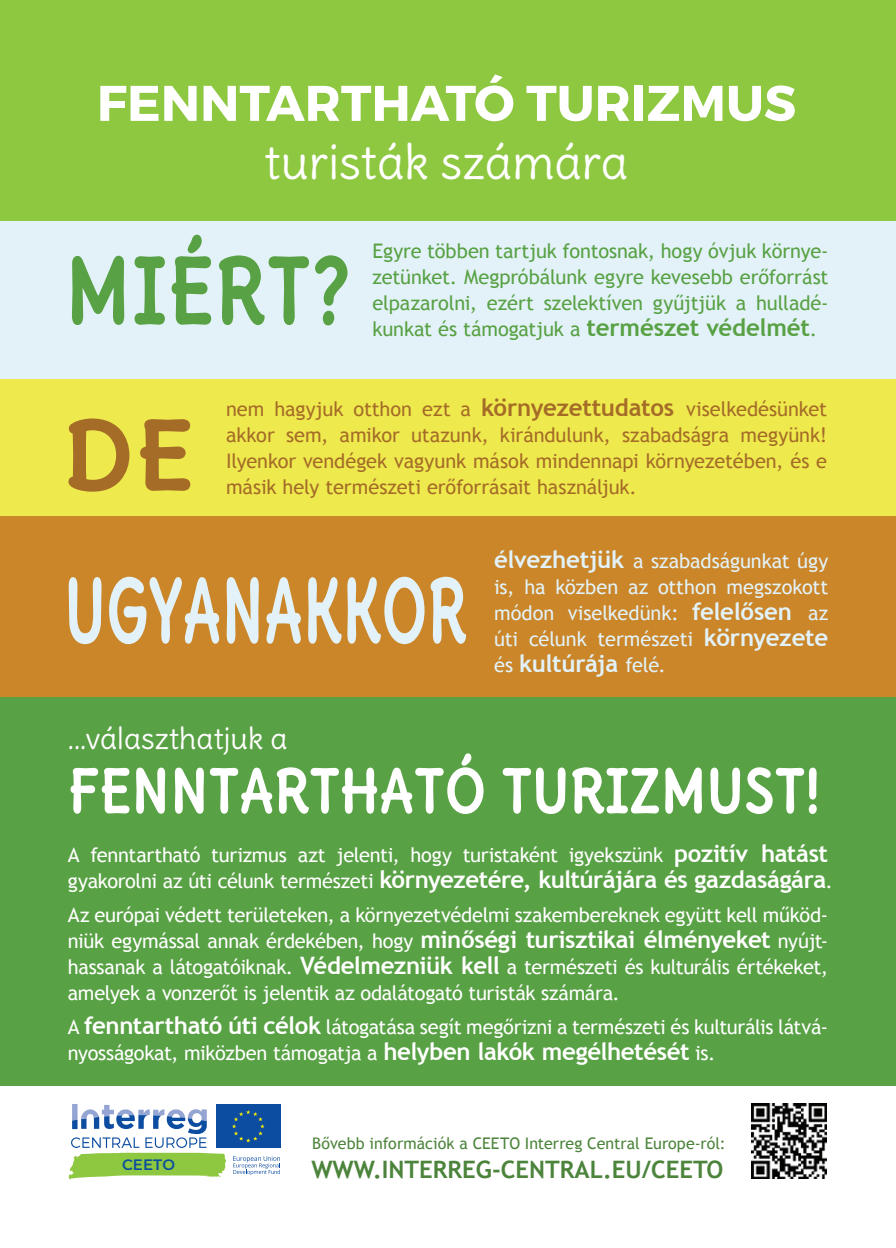
<style>
.page{position:relative;width:896px;height:1248px;background:#fff}
.page>*{position:absolute;margin:0;border:0;box-sizing:border-box;transform-origin:0 0}
.t1{font:700 94px "Delius Unicase";color:#a56c28}
.t2{font:700 89.6px "Delius Unicase";color:#58a144;scale:.83 1}
.t3{font:700 86.4px "Delius Unicase";letter-spacing:-.02em;color:#e3f2f8;scale:.67 1}
.t4{font:700 59.8px "Delius Unicase";letter-spacing:-.02em;color:#fff;scale:.87 1}
.t5{font:700 50px "Montserrat";color:#fff}
.t6{font:48px "Delius";color:#fff}
.t7{font:30px "Delius";color:#fff}
.t8{font:700 24px "Trebuchet MS";letter-spacing:-.02em;color:#fff}
.t9{font:700 24px "Trebuchet MS";color:#4c843c}
.t10{font:700 24px "Trebuchet MS";letter-spacing:-.02em;color:#e3f2f8}
.t11{font:20px/26px "Trebuchet MS";letter-spacing:-.015em;color:#fff;text-align:justify}
.t12{font:20px/26px "Trebuchet MS";letter-spacing:-.005em;color:#a56c28;text-align:justify}
.t13{font:20px/26px "Trebuchet MS";letter-spacing:-.005em;color:#58a144;text-align:justify}
.t14{font:20px/26px "Trebuchet MS";letter-spacing:-.005em;color:#e3f2f8;text-align:justify}
.t15{font:16px "Trebuchet MS";color:#4c843c}
.t16{font:600 15px "Montserrat";color:#0b4e9c}
.s1{font-weight:700;font-size:24px}
.s2{font-weight:400;font-size:20px}
</style>
<div class="page">
<div style="left:0;top:0;width:896px;height:221px;background:#8ec740"></div>
<div style="left:0;top:221px;width:896px;height:159px;background:#e3f2f8"></div>
<div style="left:0;top:379px;width:896px;height:150px;background:#eeea4d"></div>
<div style="left:0;top:516px;width:896px;height:181px;background:#ca8629"></div>
<div style="left:0;top:697px;width:896px;height:389px;background:#58a144"></div>
<div style="left:216px;top:1103px;width:65px;height:44px;background:#0d4da1"></div>
<svg style="left:232px;top:1110px;width:33px;height:32px"></svg>
<svg style="left:68px;top:1103px;width:158px;height:76px"></svg>
<svg style="left:233px;top:1156px;width:47px;height:19px"></svg>
<img style="left:751px;top:1103px;width:76px;height:75px">
<h3 class="t5" style="left:97px;top:72px;width:701px">FENNTARTHATÓ TURIZMUS</h3>
<h3 class="t6" style="left:265px;top:131px;width:365px">turisták számára</h3>
<h2 class="t2" style="left:64px;top:232px;width:348px">MIÉRT?</h2>
<p class="t13" style="left:372px;top:238px;width:458px">Egyre többen tartjuk fontosnak, hogy óvjuk környe&shy;zetünket. Megpróbálunk egyre kevesebb erőforrást elpazarolni, ezért szelektíven gyűjtjük a hulladé-</p>
<p class="t13" style="left:372px;top:316px;width:446px">kunkat és támogatjuk a <span class="s1">természet védelmét</span>.</p>
<h1 class="t1" style="left:62px;top:393px;width:133px">DE</h1>
<p class="t12" style="left:226px;top:396px;width:602px">nem hagyjuk otthon ezt a <span class="s1">környezettudatos</span> viselkedésünket akkor sem, amikor utazunk, kirándulunk, szabadságra megyünk!<br>Ilyenkor vendégek vagyunk mások mindennapi környezetében, és e</p>
<p class="t12" style="left:226px;top:474px;width:412px">másik hely természeti erőforrásait használjuk.</p>
<h3 class="t3" style="left:64px;top:553px;width:604px">UGYANAKKOR</h3>
<p class="t14" style="left:494px;top:548px;width:336px"><span class="s1">élvezhetjük</span> a szabadságunkat úgy is, ha közben az otthon megszokott módon viselkedünk: <span class="s1">felelősen</span> az úti célunk természeti <span class="s1">környezete</span></p>
<p class="t10" style="left:494px;top:648px;width:173px"><span class="s2">és</span> kultúrája <span class="s2">felé.</span></p>
<h3 class="t7" style="left:68px;top:719px;width:221px">...választhatjuk a</h3>
<h3 class="t4" style="left:68px;top:751px;width:867px">FENNTARTHATÓ TURIZMUST!</h3>
<p class="t11" style="left:68px;top:841px;width:762px">A fenntartható turizmus azt jelenti, hogy turistaként igyekszünk <span class="s1">pozitív hatást</span></p>
<p class="t8" style="left:68px;top:864px;width:766px"><span class="s2">gyakorolni az úti célunk természeti</span> környezetére, kultúrájára és gazdaságára<span class="s2">.</span></p>
<p class="t11" style="left:68px;top:901px;width:762px">Az európai védett területeken, a környezetvédelmi szakembereknek együtt kell működ&shy;niük egymással annak érdekében, hogy <span class="s1">minőségi turisztikai élményeket</span> nyújt&shy;hassanak a látogatóiknak. <span class="s1">Védelmezniük kell</span> a természeti és kulturális értékeket, amelyek a vonzerőt is jelentik az odalátogató turisták számára.</p>
<p class="t11" style="left:68px;top:1013px;width:762px">A <span class="s1">fenntartható úti célok</span> látogatása segít megőrizni a természeti és kulturális látvá&shy;nyosságokat, miközben támogatja a <span class="s1">helyben lakók megélhetését</span> is.</p>
<p class="t16" style="left:122px;top:1153px;width:55px">CEETO</p>
<p class="t15" style="left:312px;top:1133px;width:415px">Bővebb információk a CEETO Interreg Central Europe-ról:</p>
<p class="t9" style="left:311px;top:1154px;width:413px">WWW.INTERREG-CENTRAL.EU/CEETO</p>
</div>
